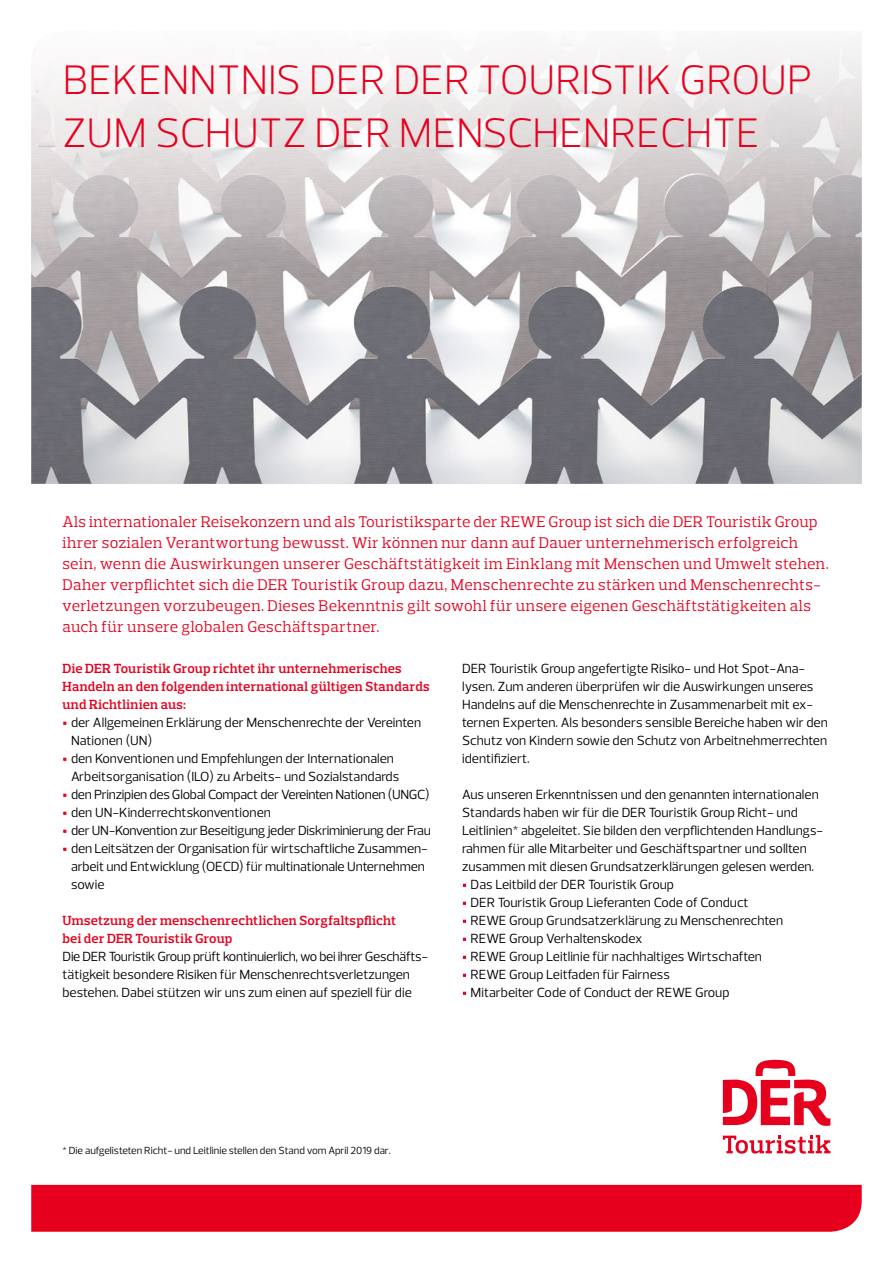
<style>
.page{position:relative;width:893px;height:1263px;background:#fff}
.page>*{position:absolute;margin:0;border:0;box-sizing:border-box;transform-origin:0 0}
.t1{font:300 42px/52.5px "Prelo";letter-spacing:.005em;color:#e7001d}
.t2{font:15.75px/21px "Prelo Slab";letter-spacing:.025em;color:#e7001d}
.t3{font:13.5px/18px "Prelo";color:#000}
.t4{font:600 13.5px/18px "Prelo Slab";letter-spacing:.02em;color:#e7001d}
.t5{font:13.5px "Prelo";letter-spacing:-.02em;color:#000}
.t6{font:10.5px "Prelo";color:#000}
.s1{font-weight:600;font-size:15.6px;color:#e7001d}
</style>
<div class="page">
<img style="left:31px;top:259px;width:831px;height:225px">
<div style="left:31px;top:1185px;width:831px;height:47px;background:#e7001d"></div>
<svg style="left:723px;top:1060px;width:107px;height:66px"></svg>
<svg style="left:723px;top:1135px;width:107px;height:18px"></svg>
<svg style="left:31px;top:42px;width:831px;height:217px"></svg>
<h1 class="t1" style="left:63px;top:54px;width:751px">BEKENNTNIS DER DER TOURISTIK GROUP<br>ZUM SCHUTZ DER MENSCHENRECHTE</h1>
<p class="t2" style="left:63px;top:511px;width:768px">Als internationaler Reisekonzern und als Touristiksparte der REWE Group ist sich die DER Touristik Group ihrer sozialen Verantwortung bewusst. Wir können nur dann auf Dauer unternehmerisch erfolgreich sein, wenn die Auswirkungen unserer Geschäftstätigkeit im Einklang mit Menschen und Umwelt stehen.<br>Daher verpflichtet sich die DER Touristik Group dazu, Menschenrechte zu stärken und Menschenrechts&shy;verletzungen vorzubeugen. Dieses Bekenntnis gilt sowohl für unsere eigenen Geschäftstätigkeiten als auch für unsere globalen Geschäftspartner.</p>
<p class="t4" style="left:62px;top:660px;width:369px">Die DER Touristik Group richtet ihr unternehmerisches<br>Handeln an den folgenden international gültigen Standards und Richtlinien aus:</p>
<p class="t3" style="left:71px;top:714px;width:352px;text-indent:-9px"><span class="s1">•</span> der Allgemeinen Erklärung der Menschenrechte der Vereinten<br>Nationen (UN)</p>
<p class="t3" style="left:71px;top:750px;width:330px;text-indent:-9px"><span class="s1">•</span> den Konventionen und Empfehlungen der Internationalen<br>Arbeitsorganisation (ILO) zu Arbeits- und Sozialstandards</p>
<p class="t5" style="left:62px;top:786px;width:369px"><span class="s1">•</span> den Prinzipien des Global Compact der Vereinten Nationen (UNGC)</p>
<p class="t3" style="left:62px;top:804px;width:210px"><span class="s1">•</span> den UN-Kinderrechtskonventionen</p>
<p class="t5" style="left:62px;top:822px;width:370px"><span class="s1">•</span> der UN-Konvention zur Beseitigung jeder Diskriminierung der Frau</p>
<p class="t3" style="left:71px;top:840px;width:358px;text-indent:-9px"><span class="s1">•</span> den Leitsätzen der Organisation für wirtschaftliche Zusammen&shy;arbeit und Entwicklung (OECD) für multinationale Unternehmen sowie</p>
<p class="t4" style="left:62px;top:912px;width:335px">Umsetzung der menschenrechtlichen Sorgfaltspflicht bei der DER Touristik Group</p>
<p class="t3" style="left:62px;top:948px;width:367px">Die DER Touristik Group prüft kontinuierlich, wo bei ihrer Geschäfts&shy;tätigkeit besondere Risiken für Menschenrechtsverletzungen bestehen. Dabei stützen wir uns zum einen auf speziell für die</p>
<p class="t3" style="left:462px;top:660px;width:367px">DER Touristik Group angefertigte Risiko- und Hot Spot-Ana&shy;lysen. Zum anderen überprüfen wir die Auswirkungen unseres Handelns auf die Menschenrechte in Zusammenarbeit mit ex&shy;ternen Experten. Als besonders sensible Bereiche haben wir den Schutz von Kindern sowie den Schutz von Arbeitnehmerrechten identifiziert.</p>
<p class="t3" style="left:462px;top:786px;width:363px">Aus unseren Erkenntnissen und den genannten internationalen Standards haben wir für die DER Touristik Group Richt- und Leitlinien* abgeleitet. Sie bilden den verpflichtenden Handlungs&shy;rahmen für alle Mitarbeiter und Geschäftspartner und sollten zusammen mit diesen Grundsatzerklärungen gelesen werden.</p>
<p class="t3" style="left:462px;top:876px;width:213px"><span class="s1">•</span> Das Leitbild der DER Touristik Group</p>
<p class="t3" style="left:462px;top:894px;width:288px"><span class="s1">•</span> DER Touristik Group Lieferanten Code of Conduct</p>
<p class="t3" style="left:462px;top:912px;width:323px"><span class="s1">•</span> REWE Group Grundsatzerklärung zu Menschenrechten</p>
<p class="t3" style="left:462px;top:930px;width:182px"><span class="s1">•</span> REWE Group Verhaltenskodex</p>
<p class="t3" style="left:462px;top:948px;width:301px"><span class="s1">•</span> REWE Group Leitlinie für nachhaltiges Wirtschaften</p>
<p class="t3" style="left:462px;top:966px;width:209px"><span class="s1">•</span> REWE Group Leitfaden für Fairness</p>
<p class="t3" style="left:462px;top:984px;width:269px"><span class="s1">•</span> Mitarbeiter Code of Conduct der REWE Group</p>
<p class="t6" style="left:62px;top:1143px;width:330px">* Die aufgelisteten Richt- und Leitlinie stellen den Stand vom April 2019 dar.</p>
</div>
